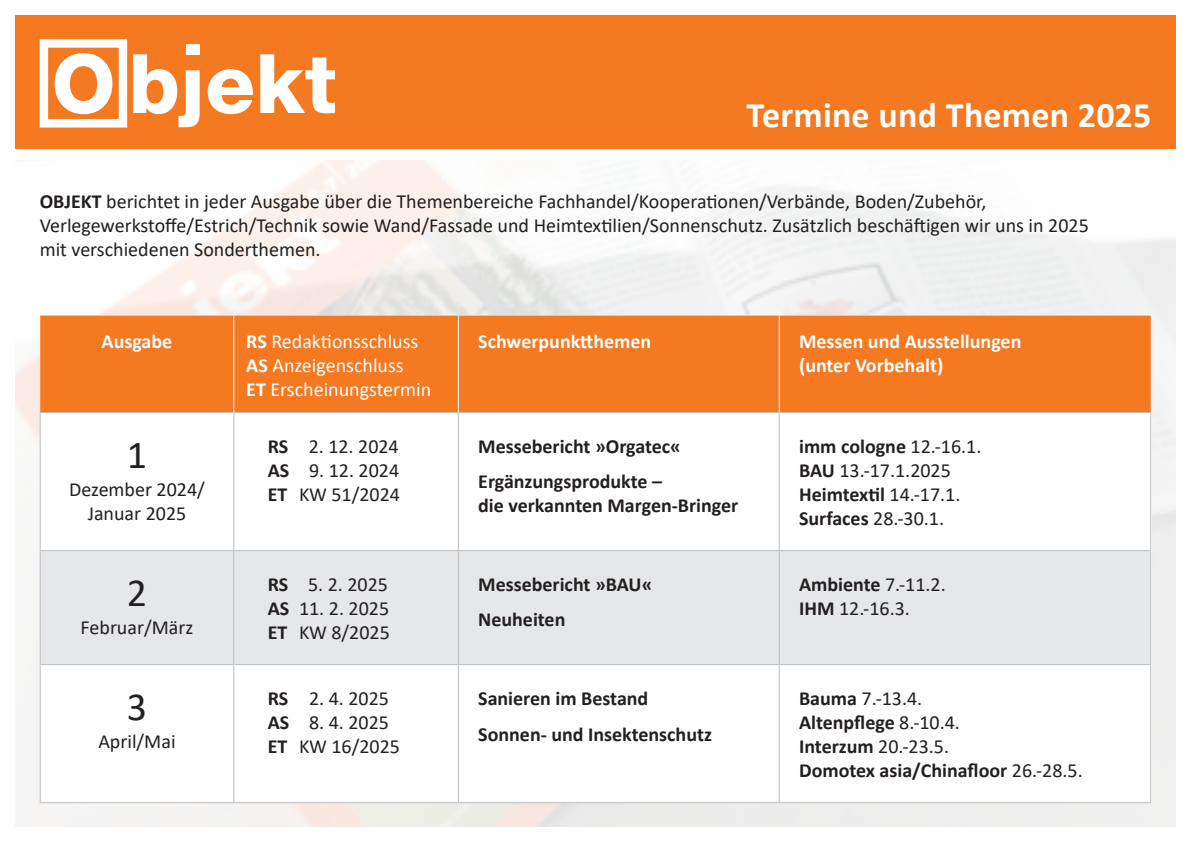
<style>
.page{position:relative;width:1191px;height:842px;background:#fff}
.page>*{position:absolute;margin:0;border:0;box-sizing:border-box;transform-origin:0 0}
.t1{font:40px "Calibri";color:#231f20}
.Headline_groß{font:700 36px "Calibri";letter-spacing:.005em;color:#fff}
.t2{font:20px/24px "Calibri";color:#231f20}
.t3{font:700 20px/24px "Calibri";color:#231f20}
.t4{font:700 20px/24px "Calibri";color:#fff}
.t5{font:20px "Calibri";color:#fff}
.s1{font-weight:700}
.s2{font-weight:400}
</style>
<div class="page">
<div style="left:15px;top:15px;width:1160px;height:134px;background:#f47921"></div>
<svg style="left:40px;top:39px;width:87px;height:89px"></svg>
<svg style="left:133px;top:54px;width:67px;height:73px"></svg>
<svg style="left:208px;top:69px;width:45px;height:45px"></svg>
<svg style="left:260px;top:54px;width:75px;height:59px"></svg>
<div style="left:185px;top:45px;width:14px;height:10px;background:#fff"></div>
<div style="left:40px;top:315px;width:1110px;height:97px;background:#f47921"></div>
<div style="left:41px;top:551px;width:1109px;height:113px;background:#e6e7e9"></div>
<hr style="left:233px;top:315px;width:1px;height:97px;background:#fff">
<hr style="left:458px;top:315px;width:1px;height:97px;background:#fff">
<hr style="left:778px;top:315px;width:1px;height:97px;background:#fff">
<hr style="left:40px;top:412px;width:194px;height:1px;background:#bcbdc0">
<hr style="left:40px;top:413px;width:1px;height:137px;background:#bcbdc0">
<hr style="left:234px;top:412px;width:224px;height:1px;background:#bcbdc0">
<hr style="left:233px;top:413px;width:1px;height:137px;background:#bcbdc0">
<hr style="left:458px;top:412px;width:321px;height:1px;background:#bcbdc0">
<hr style="left:458px;top:413px;width:1px;height:137px;background:#bcbdc0">
<hr style="left:779px;top:412px;width:372px;height:1px;background:#bcbdc0">
<hr style="left:778px;top:413px;width:1px;height:137px;background:#bcbdc0">
<hr style="left:1150px;top:413px;width:1px;height:137px;background:#bcbdc0">
<hr style="left:40px;top:550px;width:194px;height:1px;background:#bcbdc0">
<hr style="left:40px;top:551px;width:1px;height:113px;background:#bcbdc0">
<hr style="left:234px;top:550px;width:224px;height:1px;background:#bcbdc0">
<hr style="left:233px;top:551px;width:1px;height:113px;background:#bcbdc0">
<hr style="left:458px;top:550px;width:321px;height:1px;background:#bcbdc0">
<hr style="left:458px;top:551px;width:1px;height:113px;background:#bcbdc0">
<hr style="left:779px;top:550px;width:372px;height:1px;background:#bcbdc0">
<hr style="left:778px;top:551px;width:1px;height:113px;background:#bcbdc0">
<hr style="left:1150px;top:551px;width:1px;height:113px;background:#bcbdc0">
<hr style="left:40px;top:664px;width:194px;height:1px;background:#bcbdc0">
<hr style="left:40px;top:665px;width:1px;height:137px;background:#bcbdc0">
<hr style="left:234px;top:664px;width:224px;height:1px;background:#bcbdc0">
<hr style="left:233px;top:665px;width:1px;height:137px;background:#bcbdc0">
<hr style="left:458px;top:664px;width:321px;height:1px;background:#bcbdc0">
<hr style="left:458px;top:665px;width:1px;height:137px;background:#bcbdc0">
<hr style="left:779px;top:664px;width:372px;height:1px;background:#bcbdc0">
<hr style="left:778px;top:665px;width:1px;height:137px;background:#bcbdc0">
<hr style="left:1150px;top:665px;width:1px;height:137px;background:#bcbdc0">
<hr style="left:40px;top:802px;width:194px;height:1px;background:#bcbdc0">
<hr style="left:234px;top:802px;width:224px;height:1px;background:#bcbdc0">
<hr style="left:458px;top:802px;width:321px;height:1px;background:#bcbdc0">
<hr style="left:779px;top:802px;width:372px;height:1px;background:#bcbdc0">
<p class="Headline_groß" style="left:746px;top:90px;width:406px">Termine und Themen 2025</p>
<p class="t2" style="left:40px;top:189px;width:1050px"><span class="s1">OBJEKT</span> berichtet in jeder Ausgabe über die Themenbereiche Fachhandel/Kooperationen/Verbände, Boden/Zubehör,<br>Verlegewerkstoffe/Estrich/Technik sowie Wand/Fassade und Heimtextilien/Sonnenschutz. Zusätzlich beschäftigen wir uns in 2025 mit verschiedenen Sonderthemen.</p>
<p class="t4" style="left:102px;top:329px;width:72px">Ausgabe</p>
<p class="t5" style="left:246px;top:327px;width:174px"><span class="s1">RS</span> Redaktionsschluss</p>
<p class="t5" style="left:246px;top:351px;width:159px"><span class="s1">AS</span> Anzeigenschluss</p>
<p class="t5" style="left:246px;top:375px;width:186px"><span class="s1">ET</span> Erscheinungstermin</p>
<p class="t1" style="left:127px;top:427px;width:22px">1</p>
<p class="t2" style="left:69px;top:476px;width:137px;text-align:center">Dezember 2024/<br>Januar 2025</p>
<p class="t1" style="left:127px;top:565px;width:22px">2</p>
<p class="t2" style="left:81px;top:614px;width:114px">Februar/März</p>
<p class="t1" style="left:127px;top:679px;width:22px">3</p>
<p class="t2" style="left:98px;top:729px;width:79px">April/Mai</p>
<p class="t2" style="left:268px;top:434px;width:132px"><span class="s1">RS</span> 2. 12. 2024</p>
<p class="t2" style="left:268px;top:458px;width:133px"><span class="s1">AS</span> 9. 12. 2024</p>
<p class="t2" style="left:268px;top:482px;width:134px"><span class="s1">ET</span> KW 51/2024</p>
<p class="t2" style="left:268px;top:572px;width:122px"><span class="s1">RS</span> 5. 2. 2025</p>
<p class="t2" style="left:268px;top:596px;width:123px"><span class="s1">AS</span> 11. 2. 2025</p>
<p class="t2" style="left:268px;top:620px;width:123px"><span class="s1">ET</span> KW 8/2025</p>
<p class="t2" style="left:268px;top:686px;width:123px"><span class="s1">RS</span> 2. 4. 2025</p>
<p class="t2" style="left:268px;top:710px;width:123px"><span class="s1">AS</span> 8. 4. 2025</p>
<p class="t2" style="left:268px;top:734px;width:134px"><span class="s1">ET</span> KW 16/2025</p>
<p class="t4" style="left:478px;top:329px;width:175px">Schwerpunktthemen</p>
<p class="t4" style="left:799px;top:329px;width:224px">Messen und Ausstellungen (unter Vorbehalt)</p>
<p class="t3" style="left:478px;top:434px;width:204px">Messebericht »Orgatec«</p>
<p class="t3" style="left:478px;top:469px;width:262px">Ergänzungsprodukte –<br>die verkannten Margen-Bringer</p>
<p class="t3" style="left:799px;top:434px;width:184px">imm cologne <span class="s2">12.-16.1.</span></p>
<p class="t2" style="left:799px;top:458px;width:153px"><span class="s1">BAU</span> 13.-17.1.2025</p>
<p class="t3" style="left:799px;top:482px;width:163px">Heimtextil <span class="s2">14.-17.1.</span></p>
<p class="t2" style="left:799px;top:506px;width:146px"><span class="s1">Surfaces</span> 28.-30.1.</p>
<p class="t3" style="left:478px;top:572px;width:176px">Messebericht »BAU«</p>
<p class="t3" style="left:478px;top:607px;width:89px">Neuheiten</p>
<p class="t3" style="left:799px;top:572px;width:148px">Ambiente <span class="s2">7.-11.2.</span></p>
<p class="t2" style="left:799px;top:596px;width:112px"><span class="s1">IHM</span> 12.-16.3.</p>
<p class="t3" style="left:478px;top:686px;width:172px">Sanieren im Bestand</p>
<p class="t3" style="left:478px;top:722px;width:235px">Sonnen- und Insektenschutz</p>
<p class="t2" style="left:799px;top:686px;width:125px"><span class="s1">Bauma</span> 7.-13.4.</p>
<p class="t3" style="left:799px;top:710px;width:162px">Altenpflege <span class="s2">8.-10.4.</span></p>
<p class="t2" style="left:799px;top:734px;width:151px"><span class="s1">Interzum</span> 20.-23.5.</p>
<p class="t3" style="left:799px;top:758px;width:285px">Domotex asia/Chinafloor <span class="s2">26.-28.5.</span></p>
</div>
